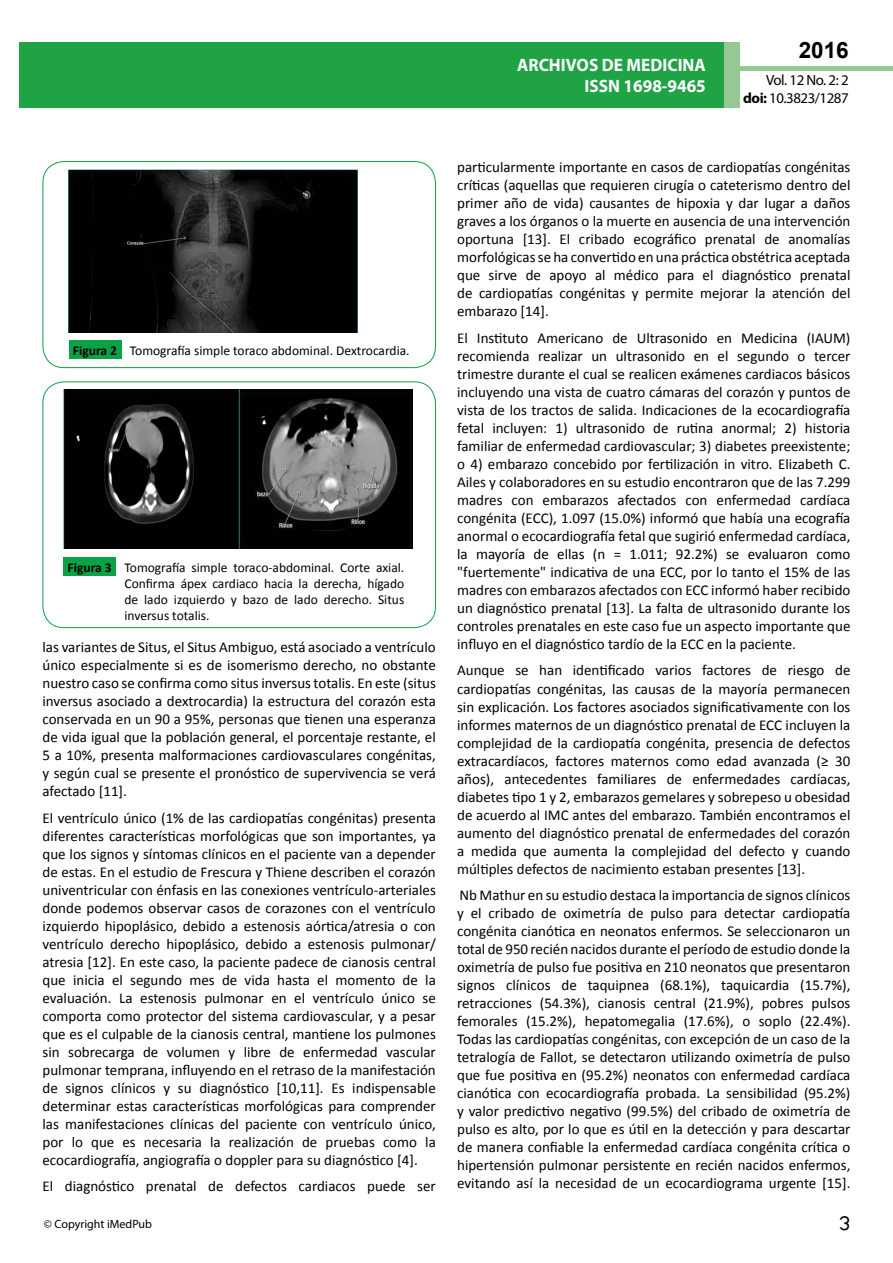
<style>
.page{position:relative;width:893px;height:1263px;background:#fff}
.page>*{position:absolute;margin:0;border:0;box-sizing:border-box;transform-origin:0 0}
.t1{font:25.5px "Tunga";color:#000}
.t2{font:700 22.5px "Arial";color:#000}
.t3{font:700 18px/21.6px "Myriad Pro";color:#fff;text-align:right;scale:.96 1}
.t4{font:15px/18px "Calibri";color:#000;text-align:justify}
.t5{font:14.85px/17.9px "Myriad Pro";letter-spacing:-.03em;color:#000;text-align:right}
.t6{font:13.5px/16.2px "Calibri";color:#000;text-align:justify}
.t7{font:12px "Myriad Pro";color:#000}
.s1{font-weight:700}
</style>
<div class="page">
<div style="left:722px;top:66px;width:171px;height:5px;background:#96c996"></div>
<div style="left:19px;top:42px;width:706px;height:66px;background:#1fa345"></div>
<div style="left:725px;top:42px;width:15px;height:66px;background:#96c896"></div>
<div style="left:43px;top:161px;width:393px;height:207px;border:1px solid #09a245;border-radius:21px"></div>
<div style="left:69px;top:341px;width:52px;height:18px;background:#09a245"></div>
<img style="left:69px;top:170px;width:289px;height:162px">
<div style="left:43px;top:381px;width:393px;height:247px;border:1px solid #09a245;border-radius:21px"></div>
<div style="left:63px;top:557px;width:53px;height:19px;background:#09a245"></div>
<img style="left:63px;top:389px;width:349px;height:160px">
<p class="t3" style="left:517px;top:53px;width:198px">ARCHIVOS DE MEDICINA<br>ISSN 1698-9465</p>
<h2 class="t2" style="left:799px;top:35px;width:52px">2016</h2>
<p class="t5" style="left:743px;top:71px;width:107px">Vol. 12 No. 2: 2 <span class="s1">doi:</span> 10.3823/1287</p>
<p class="t6" style="left:73px;top:342px;width:338px"><span class="s1">Figura 2</span> Tomografía simple toraco abdominal. Dextrocardia.</p>
<p class="t6" style="left:124px;top:559px;width:281px;text-indent:-57px"><span class="s1">Figura 3</span> Tomografía simple toraco-abdominal. Corte axial.<br>Confirma ápex cardiaco hacia la derecha, hígado de lado izquierdo y bazo de lado derecho. Situs inversus totalis.</p>
<p class="t4" style="left:43px;top:638px;width:395px">las variantes de Situs, el Situs Ambiguo, está asociado a ventrículo único especialmente si es de isomerismo derecho, no obstante nuestro caso se confirma como situs inversus totalis. En este (situs inversus asociado a dextrocardia) la estructura del corazón esta conservada en un 90 a 95%, personas que tienen una esperanza de vida igual que la población general, el porcentaje restante, el 5 a 10%, presenta malformaciones cardiovasculares congénitas, y según cual se presente el pronóstico de supervivencia se verá afectado [11].</p>
<p class="t4" style="left:43px;top:809px;width:395px">El ventrículo único (1% de las cardiopatías congénitas) presenta diferentes características morfológicas que son importantes, ya que los signos y síntomas clínicos en el paciente van a depender de estas. En el estudio de Frescura y Thiene describen el corazón univentricular con énfasis en las conexiones ventrículo-arteriales donde podemos observar casos de corazones con el ventrículo izquierdo hipoplásico, debido a estenosis aórtica/atresia o con ventrículo derecho hipoplásico, debido a estenosis pulmonar/ atresia [12]. En este caso, la paciente padece de cianosis central que inicia el segundo mes de vida hasta el momento de la evaluación. La estenosis pulmonar en el ventrículo único se comporta como protector del sistema cardiovascular, y a pesar que es el culpable de la cianosis central, mantiene los pulmones sin sobrecarga de volumen y libre de enfermedad vascular pulmonar temprana, influyendo en el retraso de la manifestación de signos clínicos y su diagnóstico [10,11]. Es indispensable determinar estas características morfológicas para comprender las manifestaciones clínicas del paciente con ventrículo único, por lo que es necesaria la realización de pruebas como la ecocardiografía, angiografía o doppler para su diagnóstico [4].</p>
<p class="t4" style="left:43px;top:1177px;width:395px">El diagnóstico prenatal de defectos cardiacos puede ser</p>
<p class="t4" style="left:457px;top:158px;width:395px">particularmente importante en casos de cardiopatías congénitas críticas (aquellas que requieren cirugía o cateterismo dentro del primer año de vida) causantes de hipoxia y dar lugar a daños graves a los órganos o la muerte en ausencia de una intervención oportuna [13]. El cribado ecográfico prenatal de anomalías morfológicas se ha convertido en una práctica obstétrica aceptada que sirve de apoyo al médico para el diagnóstico prenatal de cardiopatías congénitas y permite mejorar la atención del embarazo [14].</p>
<p class="t4" style="left:457px;top:329px;width:395px">El Instituto Americano de Ultrasonido en Medicina (IAUM) recomienda realizar un ultrasonido en el segundo o tercer trimestre durante el cual se realicen exámenes cardiacos básicos incluyendo una vista de cuatro cámaras del corazón y puntos de vista de los tractos de salida. Indicaciones de la ecocardiografía fetal incluyen: 1) ultrasonido de rutina anormal; 2) historia familiar de enfermedad cardiovascular; 3) diabetes preexistente; o 4) embarazo concebido por fertilización in vitro. Elizabeth C.<br>Ailes y colaboradores en su estudio encontraron que de las 7.299 madres con embarazos afectados con enfermedad cardíaca congénita (ECC), 1.097 (15.0%) informó que había una ecografía anormal o ecocardiografía fetal que sugirió enfermedad cardíaca, la mayoría de ellas (n = 1.011; 92.2%) se evaluaron como "fuertemente" indicativa de una ECC, por lo tanto el 15% de las madres con embarazos afectados con ECC informó haber recibido un diagnóstico prenatal [13]. La falta de ultrasonido durante los controles prenatales en este caso fue un aspecto importante que influyo en el diagnóstico tardío de la ECC en la paciente.</p>
<p class="t4" style="left:457px;top:661px;width:395px">Aunque se han identificado varios factores de riesgo de cardiopatías congénitas, las causas de la mayoría permanecen sin explicación. Los factores asociados significativamente con los informes maternos de un diagnóstico prenatal de ECC incluyen la complejidad de la cardiopatía congénita, presencia de defectos extracardíacos, factores maternos como edad avanzada (≥ 30 años), antecedentes familiares de enfermedades cardíacas, diabetes tipo 1 y 2, embarazos gemelares y sobrepeso u obesidad de acuerdo al IMC antes del embarazo. También encontramos el aumento del diagnóstico prenatal de enfermedades del corazón a medida que aumenta la complejidad del defecto y cuando múltiples defectos de nacimiento estaban presentes [13].</p>
<p class="t4" style="left:457px;top:886px;width:395px">Nb Mathur en su estudio destaca la importancia de signos clínicos y el cribado de oximetría de pulso para detectar cardiopatía congénita cianótica en neonatos enfermos. Se seleccionaron un total de 950 recién nacidos durante el período de estudio donde la oximetría de pulso fue positiva en 210 neonatos que presentaron signos clínicos de taquipnea (68.1%), taquicardia (15.7%), retracciones (54.3%), cianosis central (21.9%), pobres pulsos femorales (15.2%), hepatomegalia (17.6%), o soplo (22.4%).<br>Todas las cardiopatías congénitas, con excepción de un caso de la tetralogía de Fallot, se detectaron utilizando oximetría de pulso que fue positiva en (95.2%) neonatos con enfermedad cardíaca cianótica con ecocardiografía probada. La sensibilidad (95.2%) y valor predictivo negativo (99.5%) del cribado de oximetría de pulso es alto, por lo que es útil en la detección y para descartar de manera confiable la enfermedad cardíaca congénita crítica o hipertensión pulmonar persistente en recién nacidos enfermos, evitando así la necesidad de un ecocardiograma urgente [15].</p>
<p class="t7" style="left:44px;top:1217px;width:110px">© Copyright iMedPub</p>
<h1 class="t1" style="left:839px;top:1206px;width:13px">3</h1>
</div>
